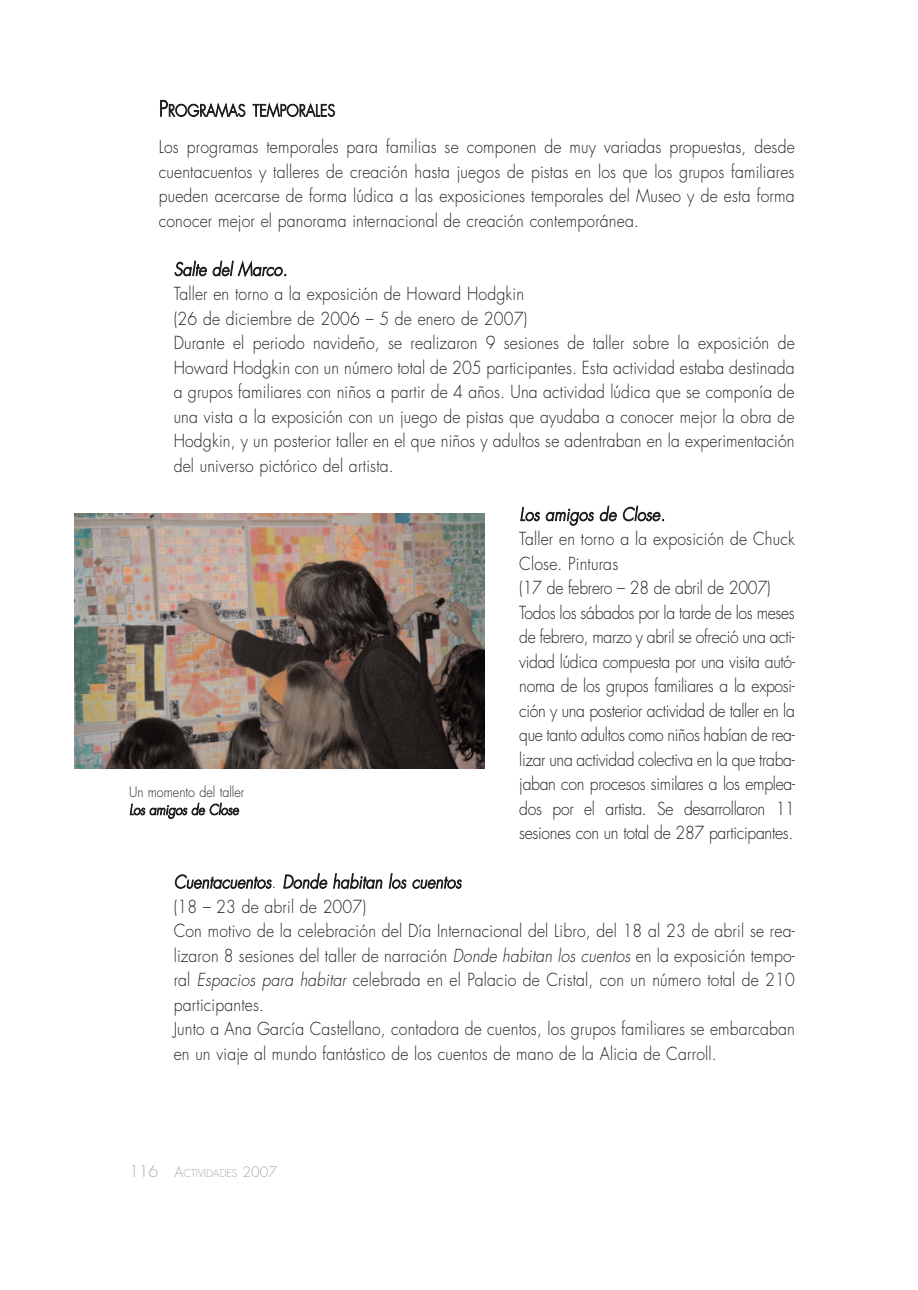
<style>
.page{position:relative;width:918px;height:1290px;background:#fff}
.page>*{position:absolute;margin:0;border:0;box-sizing:border-box;transform-origin:0 0}
.t1{font:300 17.5px/24.5px "Futura";letter-spacing:.01em;color:#231f20;scale:.9 1}
.t2{font:300 17.5px/24.5px "Futura";letter-spacing:-.02em;color:#231f20;scale:.9 1}
.t3{font:italic 300 17.5px "Futura";letter-spacing:.01em;color:#231f20;scale:.9 1}
.t4{font:300 15.75px "Futura";letter-spacing:.015em;color:#231f20;scale:.9 1}
.t5{font:300 14px "Futura";color:#231f20;scale:.9 1}
.t6{font:italic 300 14px "Futura";color:#231f20;scale:.9 1}
.t7{font:300 10.5px "Futura";color:#a8a9ad}
.s1{font-size:21px}
.s2{font-style:italic}
.s3{font-size:15.75px}
.s4{font-size:14px}
</style>
<div class="page">
<img style="left:75px;top:513px;width:409px;height:255px">
<p class="t4" style="left:159px;top:103px;width:197px"><span class="s1">P</span>ROGRAMAS TEMPORALES</p>
<p class="t1" style="left:159px;top:136px;width:708px;text-align:justify">Los programas temporales para familias se componen de muy variadas propuestas, desde cuentacuentos y talleres de creación hasta juegos de pistas en los que los grupos familiares pueden acercarse de forma lúdica a las exposiciones temporales del Museo y de esta forma conocer mejor el panorama internacional de creación contemporánea.</p>
<p class="t1" style="left:174px;top:258px;width:691px"><span class="s2">Salte del Marco</span>.<br>Taller en torno a la exposición de Howard Hodgkin<br>(26 de diciembre de 2006 – 5 de enero de 2007)<br>Durante el periodo navideño, se realizaron 9 sesiones de taller sobre la exposición de Howard Hodgkin con un número total de 205 participantes. Esta actividad estaba destinada a grupos familiares con niños a partir de 4 años. Una actividad lúdica que se componía de una vista a la exposición con un juego de pistas que ayudaba a conocer mejor la obra de Hodgkin, y un posterior taller en el que niños y adultos se adentraban en la experimentación del universo pictórico del artista.</p>
<p class="t2" style="left:519px;top:503px;width:308px"><span class="s2">Los amigos de Close</span>.<br>Taller en torno a la exposición de Chuck Close. Pinturas<br>(17 de febrero – 28 de abril de 2007)<br>Todos los sábados por la tarde de los meses de febrero, marzo y abril se ofreció una acti&shy;vidad lúdica compuesta por una visita autó&shy;noma de los grupos familiares a la exposi&shy;ción y una posterior actividad de taller en la que tanto adultos como niños habían de rea&shy;lizar una actividad colectiva en la que traba&shy;jaban con procesos similares a los emplea&shy;dos por el artista. Se desarrollaron 11 sesiones con un total de 287 participantes.</p>
<p class="t3" style="left:174px;top:874px;width:321px">Cuentacuentos. Donde habitan los cuentos</p>
<p class="t1" style="left:174px;top:896px;width:692px">(18 – 23 de abril de 2007)<br>Con motivo de la celebración del Día Internacional del Libro, del 18 al 23 de abril se rea&shy;lizaron 8 sesiones del taller de narración <span class="s2">Donde habitan los cuentos</span> en la exposición tempo&shy;ral <span class="s2">Espacios para habitar</span> celebrada en el Palacio de Cristal, con un número total de 210 participantes.<br>Junto a Ana García Castellano, contadora de cuentos, los grupos familiares se embarcaban en un viaje al mundo fantástico de los cuentos de mano de la Alicia de Carroll.</p>
<p class="t5" style="left:129px;top:786px;width:130px">Un momento del taller</p>
<p class="t6" style="left:129px;top:803px;width:123px">Los amigos de Close</p>
<p class="t7" style="left:129px;top:1168px;width:150px"><span class="s3">116</span> <span class="s4">A</span>CTIVIDADES <span class="s4">2007</span></p>
</div>
